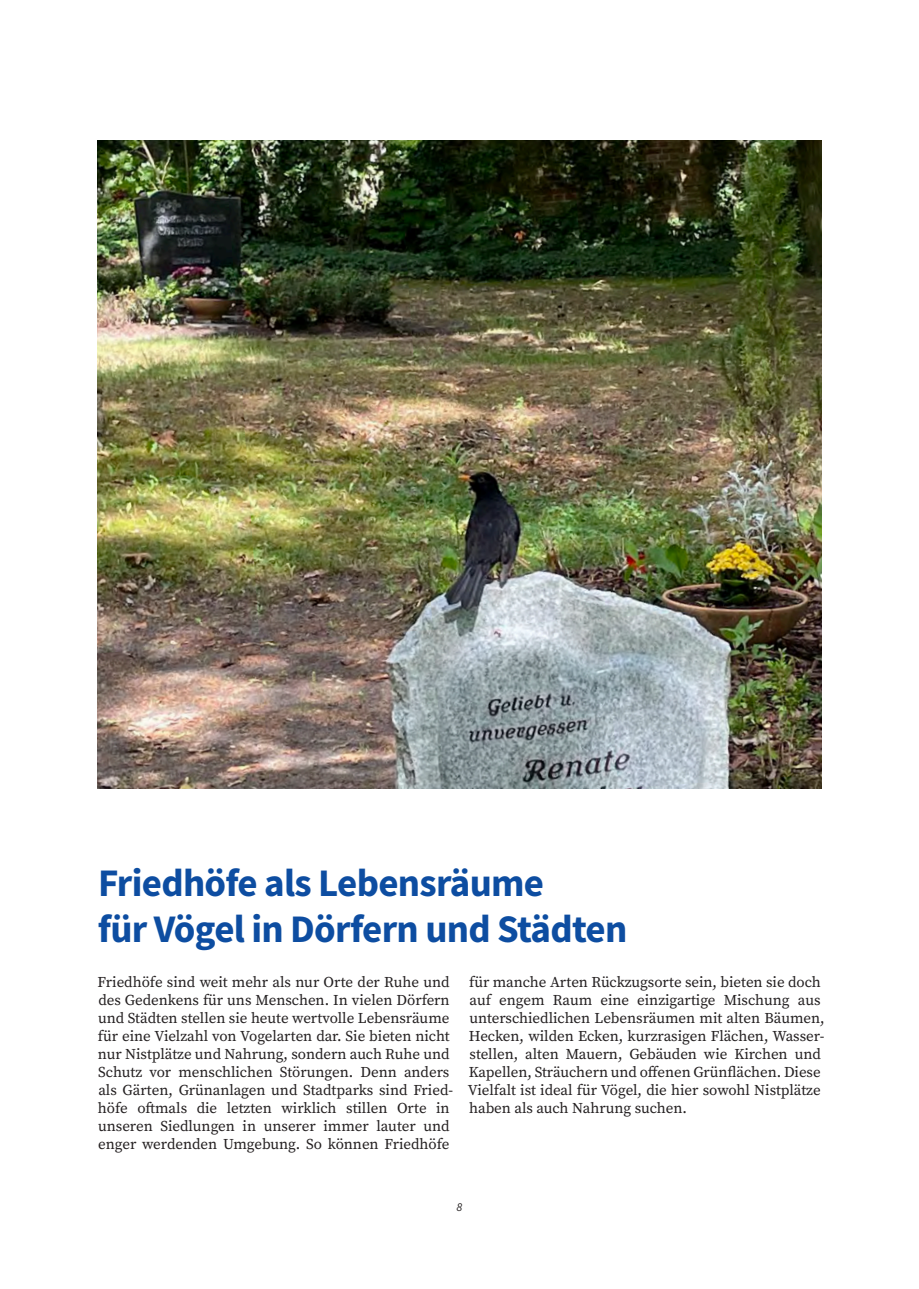
<style>
.page{position:relative;width:919px;height:1289px;background:#fff}
.page>*{position:absolute;margin:0;border:0;box-sizing:border-box;transform-origin:0 0}
.Head1_26pt{font:700 39px/45px "Source Sans Pro";letter-spacing:-.02em;color:#0d4da1}
.Copy_10pt{font:15px/18px "Source Serif Pro";letter-spacing:-.005em;color:#231f20}
.t1{font:italic 12px "Source Sans Pro";color:#231f20}
</style>
<div class="page">
<img style="left:98px;top:140px;width:723px;height:648px">
<p class="Head1_26pt" style="left:98px;top:860px;width:531px">Friedhöfe als Lebensräume<br>für Vögel in Dörfern und Städten</p>
<p class="Copy_10pt" style="left:98px;top:972px;width:357px">Friedhöfe sind weit mehr als nur Orte der Ruhe und des Gedenkens für uns Menschen. In vielen Dörfern und Städten stellen sie heute wertvolle Lebensräume für eine Vielzahl von Vogelarten dar. Sie bieten nicht nur Nistplätze und Nahrung, sondern auch Ruhe und Schutz vor menschlichen Störungen. Denn anders als Gärten, Grünanlagen und Stadtparks sind Fried&shy;höfe oftmals die letzten wirklich stillen Orte in unseren Siedlungen in unserer immer lauter und enger werdenden Umgebung. So können Friedhöfe</p>
<p class="Copy_10pt" style="left:468px;top:972px;width:358px">für manche Arten Rückzugsorte sein, bieten sie doch auf engem Raum eine einzigartige Mischung aus unterschiedlichen Lebensräumen mit alten Bäumen, Hecken, wilden Ecken, kurzrasigen Flächen, Wasser&shy;stellen, alten Mauern, Gebäuden wie Kirchen und Kapellen, Sträuchern und offenen Grünflächen. Diese Vielfalt ist ideal für Vögel, die hier sowohl Nistplätze haben als auch Nahrung suchen.</p>
<p class="t1" style="left:456px;top:1198px;width:7px">8</p>
</div>
